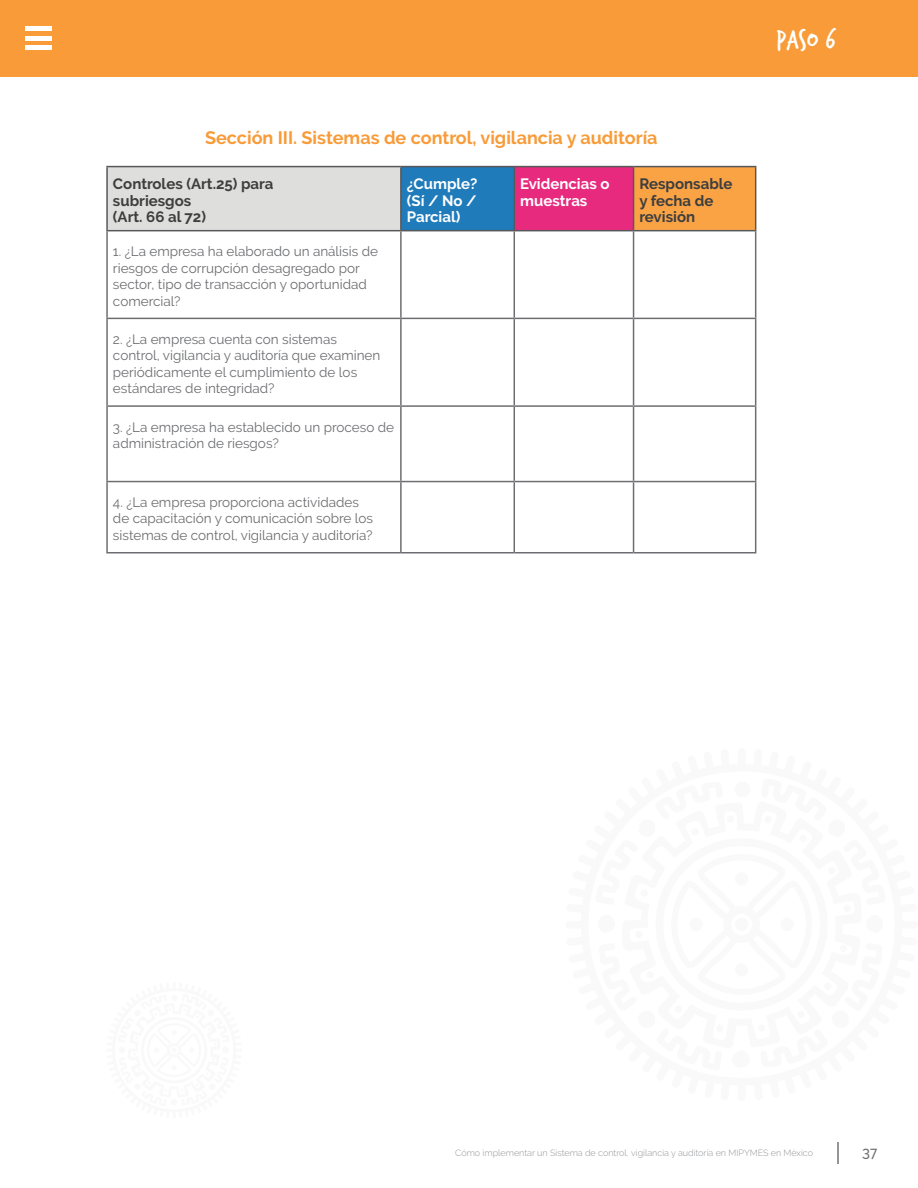
<style>
.page{position:relative;width:918px;height:1188px;background:#fff}
.page>*{position:absolute;margin:0;border:0;box-sizing:border-box;transform-origin:0 0}
.t1{font:30px "Trash Hand";color:#fff}
.t2{font:700 18px "Raleway";color:#f89b38}
.t3{font:700 15px/16.5px "Raleway";color:#3e3e3f}
.t4{font:700 15px/16.5px "Raleway";color:#fff;text-align:justify}
.t5{font:15px "Averta";color:#6c6d70}
.t6{font:13.5px/16.5px "Raleway";color:#6c6d70}
.t7{font:300 9px "Raleway";color:#939598}
</style>
<div class="page">
<svg style="left:837px;top:1142px;width:1px;height:22px"></svg>
<div style="left:107px;top:167px;width:294px;height:64px;background:#dededd"></div>
<div style="left:401px;top:167px;width:113px;height:64px;background:#207bbb"></div>
<div style="left:514px;top:167px;width:120px;height:64px;background:#e72a7e"></div>
<div style="left:634px;top:167px;width:122px;height:64px;background:#f9a345"></div>
<hr style="left:514px;top:167px;width:1px;height:63px;background:#57585a">
<hr style="left:633px;top:167px;width:1px;height:63px;background:#57585a">
<hr style="left:106px;top:231px;width:2px;height:87px;background:#6c6d70">
<hr style="left:400px;top:231px;width:2px;height:87px;background:#6c6d70">
<hr style="left:514px;top:231px;width:1px;height:87px;background:#6c6d70">
<hr style="left:633px;top:231px;width:1px;height:87px;background:#6c6d70">
<hr style="left:755px;top:231px;width:1px;height:87px;background:#6c6d70">
<hr style="left:106px;top:318px;width:295px;height:1px;background:#6c6d70">
<hr style="left:106px;top:319px;width:2px;height:86px;background:#6c6d70">
<hr style="left:401px;top:318px;width:113px;height:1px;background:#6c6d70">
<hr style="left:400px;top:319px;width:2px;height:86px;background:#6c6d70">
<hr style="left:514px;top:318px;width:120px;height:1px;background:#6c6d70">
<hr style="left:514px;top:319px;width:1px;height:86px;background:#6c6d70">
<hr style="left:634px;top:318px;width:122px;height:1px;background:#6c6d70">
<hr style="left:633px;top:319px;width:1px;height:86px;background:#6c6d70">
<hr style="left:755px;top:319px;width:1px;height:86px;background:#6c6d70">
<hr style="left:106px;top:405px;width:295px;height:2px;background:#6c6d70">
<hr style="left:106px;top:407px;width:2px;height:74px;background:#6c6d70">
<hr style="left:401px;top:405px;width:113px;height:2px;background:#6c6d70">
<hr style="left:400px;top:407px;width:2px;height:74px;background:#6c6d70">
<hr style="left:514px;top:405px;width:120px;height:2px;background:#6c6d70">
<hr style="left:514px;top:407px;width:1px;height:74px;background:#6c6d70">
<hr style="left:634px;top:405px;width:122px;height:2px;background:#6c6d70">
<hr style="left:633px;top:407px;width:1px;height:74px;background:#6c6d70">
<hr style="left:755px;top:407px;width:1px;height:74px;background:#6c6d70">
<hr style="left:106px;top:481px;width:295px;height:1px;background:#6c6d70">
<hr style="left:106px;top:482px;width:2px;height:70px;background:#6c6d70">
<hr style="left:401px;top:481px;width:113px;height:1px;background:#6c6d70">
<hr style="left:400px;top:482px;width:2px;height:70px;background:#6c6d70">
<hr style="left:514px;top:481px;width:120px;height:1px;background:#6c6d70">
<hr style="left:514px;top:482px;width:1px;height:70px;background:#6c6d70">
<hr style="left:634px;top:481px;width:122px;height:1px;background:#6c6d70">
<hr style="left:633px;top:482px;width:1px;height:70px;background:#6c6d70">
<hr style="left:755px;top:482px;width:1px;height:70px;background:#6c6d70">
<hr style="left:106px;top:552px;width:295px;height:1px;background:#6c6d70">
<hr style="left:401px;top:552px;width:113px;height:1px;background:#6c6d70">
<hr style="left:514px;top:552px;width:120px;height:1px;background:#6c6d70">
<hr style="left:634px;top:552px;width:122px;height:1px;background:#6c6d70">
<hr style="left:401px;top:166px;width:113px;height:1px;background:#57585a">
<hr style="left:514px;top:166px;width:120px;height:1px;background:#57585a">
<hr style="left:634px;top:166px;width:122px;height:1px;background:#57585a">
<hr style="left:401px;top:230px;width:113px;height:1px;background:#57585a">
<hr style="left:514px;top:230px;width:120px;height:1px;background:#57585a">
<hr style="left:634px;top:230px;width:122px;height:1px;background:#57585a">
<hr style="left:755px;top:167px;width:1px;height:63px;background:#57585a">
<hr style="left:106px;top:166px;width:295px;height:1px;background:#57585a">
<hr style="left:106px;top:230px;width:295px;height:1px;background:#57585a">
<hr style="left:106px;top:167px;width:2px;height:63px;background:#57585a">
<hr style="left:400px;top:167px;width:2px;height:63px;background:#57585a">
<div style="left:0;top:0;width:918px;height:77px;background:#f89b38"></div>
<div style="left:26px;top:26px;width:26px;height:5px;background:#fff"></div>
<hr style="left:26px;top:46px;width:26px;height:4px;background:#fff">
<div style="left:26px;top:36px;width:26px;height:5px;background:#fff"></div>
<h2 class="t2" style="left:205px;top:128px;width:454px">Sección III. Sistemas de control, vigilancia y auditoría</h2>
<p class="t3" style="left:113px;top:176px;width:162px">Controles (Art.25) para subriesgos<br>(Art. 66 al 72)</p>
<p class="t4" style="left:407px;top:176px;width:72px">¿Cumple? (Sí / No / Parcial)</p>
<p class="t4" style="left:520px;top:176px;width:91px">Evidencias o muestras</p>
<p class="t3" style="left:639px;top:176px;width:95px">Responsable y fecha de revisión</p>
<p class="t6" style="left:113px;top:243px;width:267px">1. ¿La empresa ha elaborado un análisis de riesgos de corrupción desagregado por sector, tipo de transacción y oportunidad comercial?</p>
<p class="t6" style="left:113px;top:331px;width:269px">2. ¿La empresa cuenta con sistemas control, vigilancia y auditoría que examinen periódicamente el cumplimiento de los estándares de integridad?</p>
<p class="t6" style="left:113px;top:418px;width:283px">3. ¿La empresa ha establecido un proceso de administración de riesgos?</p>
<p class="t6" style="left:113px;top:494px;width:262px">4. ¿La empresa proporciona actividades de capacitación y comunicación sobre los sistemas de control, vigilancia y auditoría?</p>
<h1 class="t1" style="left:776px;top:25px;width:61px">PASO 6</h1>
<p class="t7" style="left:455px;top:1148px;width:359px">Cómo implementar un Sistema de control, vigilancia y auditoría en MIPYMES en México</p>
<p class="t5" style="left:862px;top:1144px;width:17px">37</p>
</div>
